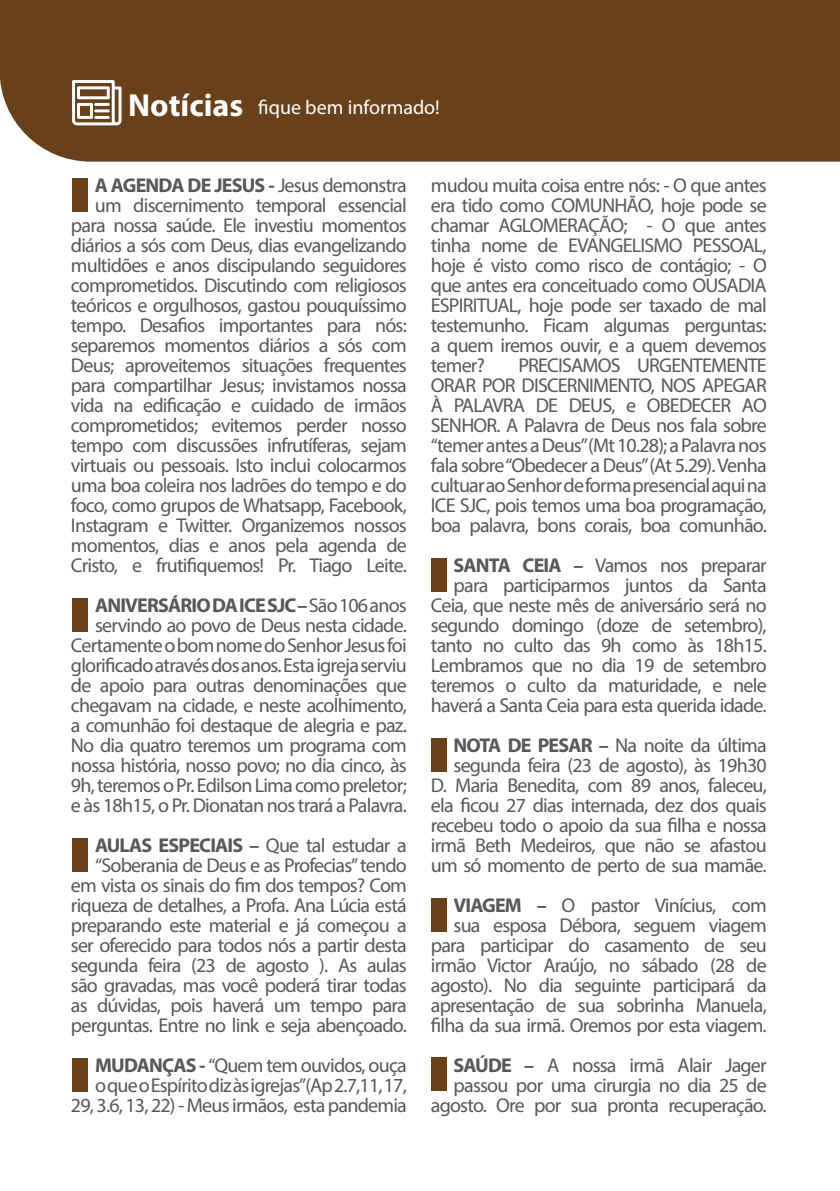
<style>
.page{position:relative;width:840px;height:1191px;background:#fff}
.page>*{position:absolute;margin:0;border:0;box-sizing:border-box;transform-origin:0 0}
.t1{font:700 32px "Myriad Pro";color:#fff}
.t2{font:20px/20px "Myriad Pro";letter-spacing:-.04em;color:#57585a;text-align:right}
.t3{font:20px "Myriad Pro";color:#fff}
.s1{font-weight:700}
</style>
<div class="page">
<div style="left:0;top:0;width:839px;height:162px;background:#68401a"></div>
<svg style="left:72px;top:80px;width:49px;height:45px"></svg>
<hr style="left:94px;top:103px;width:16px;height:3px;background:#fff">
<hr style="left:94px;top:116px;width:16px;height:3px;background:#fff">
<hr style="left:94px;top:109px;width:16px;height:3px;background:#fff">
<div style="left:72px;top:178px;width:16px;height:34px;background:#68401a"></div>
<div style="left:430px;top:738px;width:16px;height:34px;background:#68401a"></div>
<div style="left:430px;top:898px;width:16px;height:33px;background:#68401a"></div>
<div style="left:72px;top:598px;width:16px;height:33px;background:#68401a"></div>
<div style="left:72px;top:838px;width:16px;height:33px;background:#68401a"></div>
<div style="left:430px;top:558px;width:16px;height:33px;background:#68401a"></div>
<div style="left:72px;top:1057px;width:16px;height:34px;background:#68401a"></div>
<div style="left:430px;top:1057px;width:16px;height:34px;background:#68401a"></div>
<p class="t1" style="left:128px;top:84px;width:116px">Notícias</p>
<p class="t3" style="left:258px;top:95px;width:183px">fique bem informado!</p>
<p class="t2" style="left:71px;top:175px;width:337px"><span class="s1">A AGENDA DE JESUS -</span> Jesus demonstra um discernimento temporal essencial para nossa saúde. Ele investiu momentos diários a sós com Deus, dias evangelizando multidões e anos discipulando seguidores comprometidos. Discutindo com religiosos teóricos e orgulhosos, gastou pouquíssimo tempo. Desafios importantes para nós: separemos momentos diários a sós com Deus; aproveitemos situações frequentes para compartilhar Jesus; invistamos nossa vida na edificação e cuidado de irmãos comprometidos; evitemos perder nosso tempo com discussões infrutíferas, sejam virtuais ou pessoais. Isto inclui colocarmos uma boa coleira nos ladrões do tempo e do foco, como grupos de Whatsapp, Facebook, Instagram e Twitter. Organizemos nossos momentos, dias e anos pela agenda de Cristo, e frutifiquemos! Pr. Tiago Leite.</p>
<p class="t2" style="left:71px;top:595px;width:337px"><span class="s1">ANIVERSÁRIO DA ICE SJC –</span> São 106 anos servindo ao povo de Deus nesta cidade.<br>Certamente o bom nome do Senhor Jesus foi glorificado através dos anos. Esta igreja serviu de apoio para outras denominações que chegavam na cidade, e neste acolhimento, a comunhão foi destaque de alegria e paz.<br>No dia quatro teremos um programa com nossa história, nosso povo; no dia cinco, às 9h, teremos o Pr. Edilson Lima como preletor; e às 18h15, o Pr. Dionatan nos trará a Palavra.</p>
<p class="t2" style="left:71px;top:835px;width:337px"><span class="s1">AULAS ESPECIAIS –</span> Que tal estudar a “Soberania de Deus e as Profecias” tendo em vista os sinais do fim dos tempos? Com riqueza de detalhes, a Profa. Ana Lúcia está preparando este material e já começou a ser oferecido para todos nós a partir desta segunda feira (23 de agosto ). As aulas são gravadas, mas você poderá tirar todas as dúvidas, pois haverá um tempo para perguntas. Entre no link e seja abençoado.</p>
<p class="t2" style="left:71px;top:1055px;width:337px"><span class="s1">MUDANÇAS -</span> “Quem tem ouvidos, ouça<br>o que o Espírito diz às igrejas”(Ap 2.7,11, 17,<br>29, 3.6, 13, 22) - Meus irmãos, esta pandemia</p>
<p class="t2" style="left:430px;top:175px;width:337px;text-align:justify">mudou muita coisa entre nós: - O que antes era tido como COMUNHÃO, hoje pode se chamar AGLOMERAÇÃO; - O que antes tinha nome de EVANGELISMO PESSOAL, hoje é visto como risco de contágio; - O que antes era conceituado como OUSADIA ESPIRITUAL, hoje pode ser taxado de mal testemunho. Ficam algumas perguntas: a quem iremos ouvir, e a quem devemos temer?</p>
<p class="t2" style="left:430px;top:355px;width:337px;text-align:justify;text-indent:87px">PRECISAMOS URGENTEMENTE ORAR POR DISCERNIMENTO, NOS APEGAR À PALAVRA DE DEUS, e OBEDECER AO SENHOR. A Palavra de Deus nos fala sobre “temer antes a Deus”(Mt 10.28); a Palavra nos fala sobre “Obedecer a Deus”(At 5.29). Venha cultuar ao Senhor de forma presencial aqui na ICE SJC, pois temos uma boa programação, boa palavra, bons corais, boa comunhão.</p>
<p class="t2" style="left:430px;top:555px;width:337px"><span class="s1">SANTA CEIA –</span> Vamos nos preparar para participarmos juntos da Santa Ceia, que neste mês de aniversário será no segundo domingo (doze de setembro), tanto no culto das 9h como às 18h15.<br>Lembramos que no dia 19 de setembro teremos o culto da maturidade, e nele haverá a Santa Ceia para esta querida idade.</p>
<p class="t2" style="left:430px;top:735px;width:337px"><span class="s1">NOTA DE PESAR –</span> Na noite da última segunda feira (23 de agosto), às 19h30<br>D. Maria Benedita, com 89 anos, faleceu, ela ficou 27 dias internada, dez dos quais recebeu todo o apoio da sua filha e nossa irmã Beth Medeiros, que não se afastou um só momento de perto de sua mamãe.</p>
<p class="t2" style="left:430px;top:895px;width:337px"><span class="s1">VIAGEM –</span> O pastor Vinícius, com sua esposa Débora, seguem viagem para participar do casamento de seu irmão Victor Araújo, no sábado (28 de agosto). No dia seguinte participará da apresentação de sua sobrinha Manuela, filha da sua irmã. Oremos por esta viagem.</p>
<p class="t2" style="left:430px;top:1055px;width:337px"><span class="s1">SAÚDE –</span> A nossa irmã Alair Jager passou por uma cirurgia no dia 25 de agosto. Ore por sua pronta recuperação.</p>
</div>
